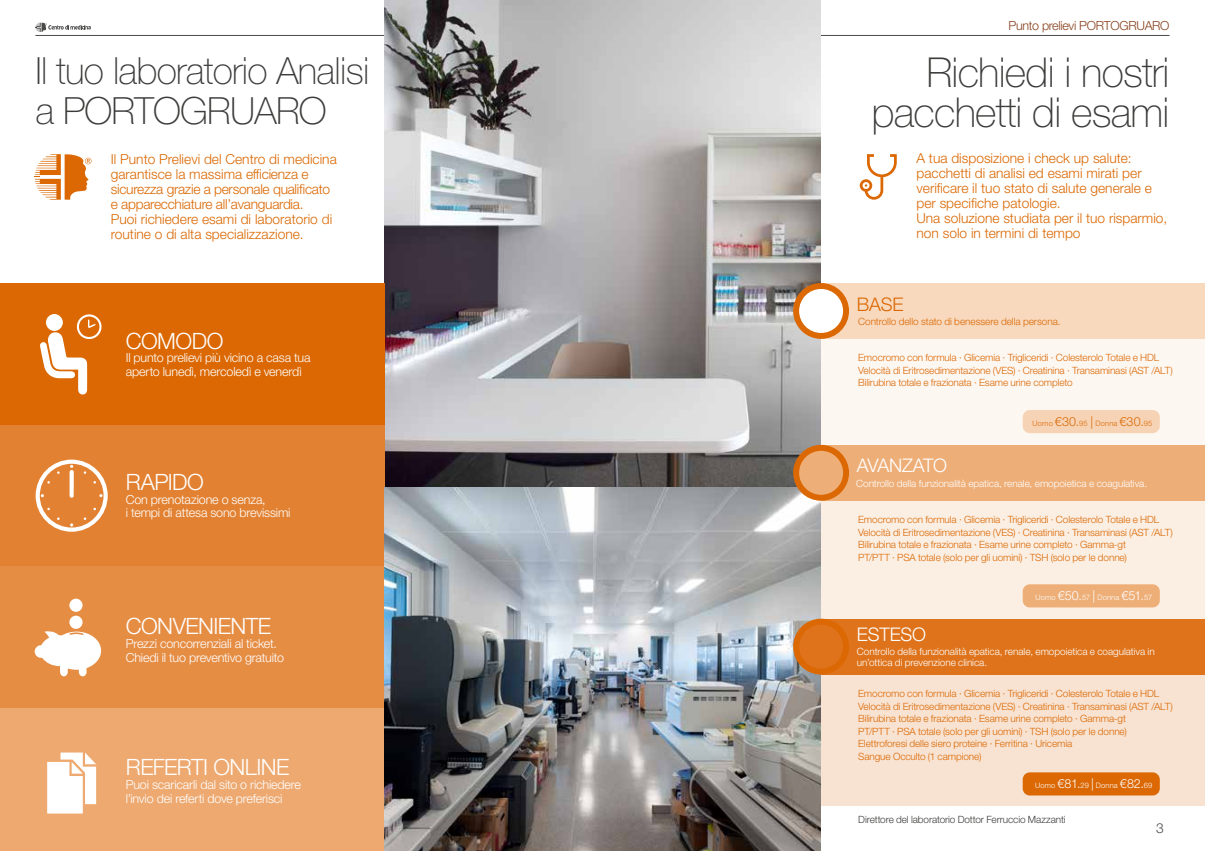
<style>
.page{position:relative;width:1205px;height:851px;background:#fff}
.page>*{position:absolute;margin:0;border:0;box-sizing:border-box;transform-origin:0 0}
.t1{font:100 41.25px/40px "Helvetica Neue LT Std";letter-spacing:-.02em;color:#3c3c3b;text-align:right}
.t2{font:100 37.5px/40px "Helvetica Neue LT Std";letter-spacing:-.02em;color:#3c3c3b}
.t3{font:300 22.5px "Helvetica Neue LT Std";letter-spacing:-.025em;color:#fff}
.t4{font:300 18.75px "Helvetica Neue LT Std";letter-spacing:-.01em;color:#fff}
.t5{font:300 18.75px "Helvetica Neue LT Std";color:#db6803}
.t6{font:300 13.75px/15px "Helvetica Neue LT Std";color:#db6803}
.t7{font:300 13.75px "Helvetica Neue LT Std";color:#4a4a49}
.t8{font:300 12.5px/13.8px "Helvetica Neue LT Std";letter-spacing:-.015em;color:#fff}
.t9{font:300 12.5px "Helvetica Neue LT Std";letter-spacing:-.025em;color:#87401e}
.t10{font:300 10px/12.5px "Helvetica Neue LT Std";letter-spacing:-.01em;color:#db6803}
.t11{font:300 10px/11.2px "Helvetica Neue LT Std";letter-spacing:-.005em;color:#fff}
.t12{font:300 10px "Helvetica Neue LT Std";letter-spacing:-.01em;color:#3c3c3b}
.t13{font:300 7.5px "Helvetica Neue LT Std";letter-spacing:.025em;color:#fff}
.t14{font:300 7.5px "Helvetica Neue LT Std";letter-spacing:.025em;color:#db6803}
.s1{font-size:12.5px}
</style>
<div class="page">
<hr style="left:602px;top:35px;width:567px;height:1px;background:#4a4a49">
<hr style="left:35px;top:35px;width:567px;height:1px;background:#4a4a49">
<svg style="left:35px;top:23px;width:56px;height:9px"></svg>
<img style="left:384px;top:0;width:436px;height:487px">
<div style="left:0;top:283px;width:384px;height:142px;background:#db6803"></div>
<div style="left:0;top:425px;width:384px;height:142px;background:#e28131"></div>
<div style="left:0;top:566px;width:384px;height:142px;background:#e68d44"></div>
<div style="left:0;top:708px;width:384px;height:142px;background:#eda970"></div>
<svg style="left:36px;top:459px;width:72px;height:72px"></svg>
<svg style="left:40px;top:314px;width:62px;height:80px"></svg>
<svg style="left:860px;top:154px;width:37px;height:46px"></svg>
<img style="left:384px;top:487px;width:436px;height:363px">
<svg style="left:35px;top:154px;width:56px;height:46px"></svg>
<div style="left:69px;top:598px;width:14px;height:13px;background:#fff;border-radius:50%"></div>
<div style="left:69px;top:615px;width:14px;height:13px;background:#fff;border-radius:50%"></div>
<svg style="left:35px;top:631px;width:66px;height:45px"></svg>
<svg style="left:47px;top:752px;width:49px;height:61px"></svg>
<div style="left:821px;top:618px;width:384px;height:56px;background:#de731b"></div>
<div style="left:821px;top:444px;width:384px;height:56px;background:#eeae77"></div>
<div style="left:821px;top:283px;width:384px;height:56px;background:#f8d9be"></div>
<div style="left:820px;top:339px;width:385px;height:105px;background:#fdf7f2"></div>
<div style="left:820px;top:500px;width:385px;height:118px;background:#fbefe4"></div>
<div style="left:820px;top:674px;width:385px;height:131px;background:#f8e3d2"></div>
<div style="left:796px;top:286px;width:50px;height:50px;background:#fff;border-radius:50%"></div>
<div style="left:793px;top:283px;width:56px;height:56px;border:6px solid #db6803;border-radius:50%"></div>
<div style="left:796px;top:448px;width:50px;height:49px;background:#eeae77;border-radius:50%"></div>
<div style="left:793px;top:445px;width:56px;height:55px;border:6px solid #db6803;border-radius:50%"></div>
<div style="left:796px;top:621px;width:50px;height:50px;background:#de731b;border-radius:50%"></div>
<div style="left:793px;top:618px;width:56px;height:56px;border:6px solid #db6803;border-radius:50%"></div>
<div style="left:1022px;top:410px;width:138px;height:23px;background:#f7d3b5;border-radius:7px"></div>
<div style="left:1022px;top:584px;width:138px;height:23px;background:#eeae77;border-radius:7px"></div>
<div style="left:1022px;top:772px;width:138px;height:23px;background:#db6803;border-radius:7px"></div>
<p class="t9" style="left:1008px;top:18px;width:163px">Punto prelievi PORTOGRUARO</p>
<h2 class="t2" style="left:35px;top:51px;width:335px">Il tuo laboratorio Analisi a PORTOGRUARO</h2>
<h1 class="t1" style="left:871px;top:52px;width:299px">Richiedi i nostri pacchetti di esami</h1>
<h3 class="t6" style="left:916px;top:150px;width:252px">A tua disposizione i check up salute: pacchetti di analisi ed esami mirati per verificare il tuo stato di salute generale e per specifiche patologie.<br>Una soluzione studiata per il tuo risparmio, non solo in termini di tempo</h3>
<h3 class="t6" style="left:111px;top:151px;width:227px">Il Punto Prelievi del Centro di medicina garantisce la massima efficienza e sicurezza grazie a personale qualificato e apparecchiature all’avanguardia.<br>Puoi richiedere esami di laboratorio di routine o di alta specializzazione.</h3>
<h3 class="t5" style="left:857px;top:292px;width:48px">BASE</h3>
<h3 class="t3" style="left:126px;top:327px;width:99px">COMODO</h3>
<p class="t8" style="left:126px;top:350px;width:186px">Il punto prelievi più vicino a casa tua aperto lunedì, mercoledì e venerdì</p>
<h3 class="t3" style="left:126px;top:468px;width:79px">RAPIDO</h3>
<p class="t8" style="left:126px;top:492px;width:166px">Con prenotazione o senza,<br>i tempi di attesa sono brevissimi</p>
<h3 class="t3" style="left:126px;top:612px;width:147px">CONVENIENTE</h3>
<p class="t8" style="left:126px;top:636px;width:160px">Prezzi concorrenziali al ticket.<br>Chiedi il tuo preventivo gratuito</p>
<h3 class="t3" style="left:126px;top:753px;width:165px">REFERTI ONLINE</h3>
<p class="t8" style="left:126px;top:777px;width:177px">Puoi scaricarli dal sito o richiedere l’invio dei referti dove preferisci</p>
<p class="t10" style="left:858px;top:315px;width:204px">Controllo dello stato di benessere della persona.</p>
<p class="t10" style="left:858px;top:351px;width:316px">Emocromo con formula · Glicemia · Trigliceridi · Colesterolo Totale e HDL<br>Velocità di Eritrosedimentazione (VES) · Creatinina · Transaminasi (AST /ALT)<br>Bilirubina totale e frazionata · Esame urine completo</p>
<h3 class="t4" style="left:857px;top:454px;width:92px">AVANZATO</h3>
<p class="t14" style="left:1032px;top:419px;width:121px">Uomo <span class="s1">€30.</span>95 <span class="s1">|</span> Donna <span class="s1">€30.</span>95</p>
<p class="t11" style="left:856px;top:477px;width:292px">Controllo della funzionalità epatica, renale, emopoietica e coagulativa.</p>
<p class="t10" style="left:858px;top:513px;width:316px">Emocromo con formula · Glicemia · Trigliceridi · Colesterolo Totale e HDL Velocità di Eritrosedimentazione (VES) · Creatinina · Transaminasi (AST /ALT)<br>Bilirubina totale e frazionata · Esame urine completo · Gamma-gt<br>PT/PTT · PSA totale (solo per gli uomini) · TSH (solo per le donne)</p>
<h3 class="t4" style="left:857px;top:622px;width:71px">ESTESO</h3>
<p class="t13" style="left:1035px;top:593px;width:118px">Uomo <span class="s1">€50.</span>57 <span class="s1">|</span> Donna <span class="s1">€51.</span>57</p>
<p class="t11" style="left:857px;top:645px;width:299px">Controllo della funzionalità epatica, renale, emopoietica e coagulativa in un’ottica di prevenzione clinica.</p>
<p class="t10" style="left:858px;top:687px;width:316px">Emocromo con formula · Glicemia · Trigliceridi · Colesterolo Totale e HDL Velocità di Eritrosedimentazione (VES) · Creatinina · Transaminasi (AST /ALT)<br>Bilirubina totale e frazionata · Esame urine completo · Gamma-gt<br>PT/PTT · PSA totale (solo per gli uomini) · TSH (solo per le donne)<br>Elettroforesi delle siero proteine · Ferritina · Uricemia<br>Sangue Occulto (1 campione)</p>
<p class="t13" style="left:1035px;top:781px;width:119px">Uomo <span class="s1">€81.</span>29 <span class="s1">|</span> Donna <span class="s1">€82.</span>69</p>
<p class="t12" style="left:858px;top:813px;width:209px">Direttore del laboratorio Dottor Ferruccio Mazzanti</p>
<h3 class="t7" style="left:1156px;top:820px;width:9px">3</h3>
</div>
